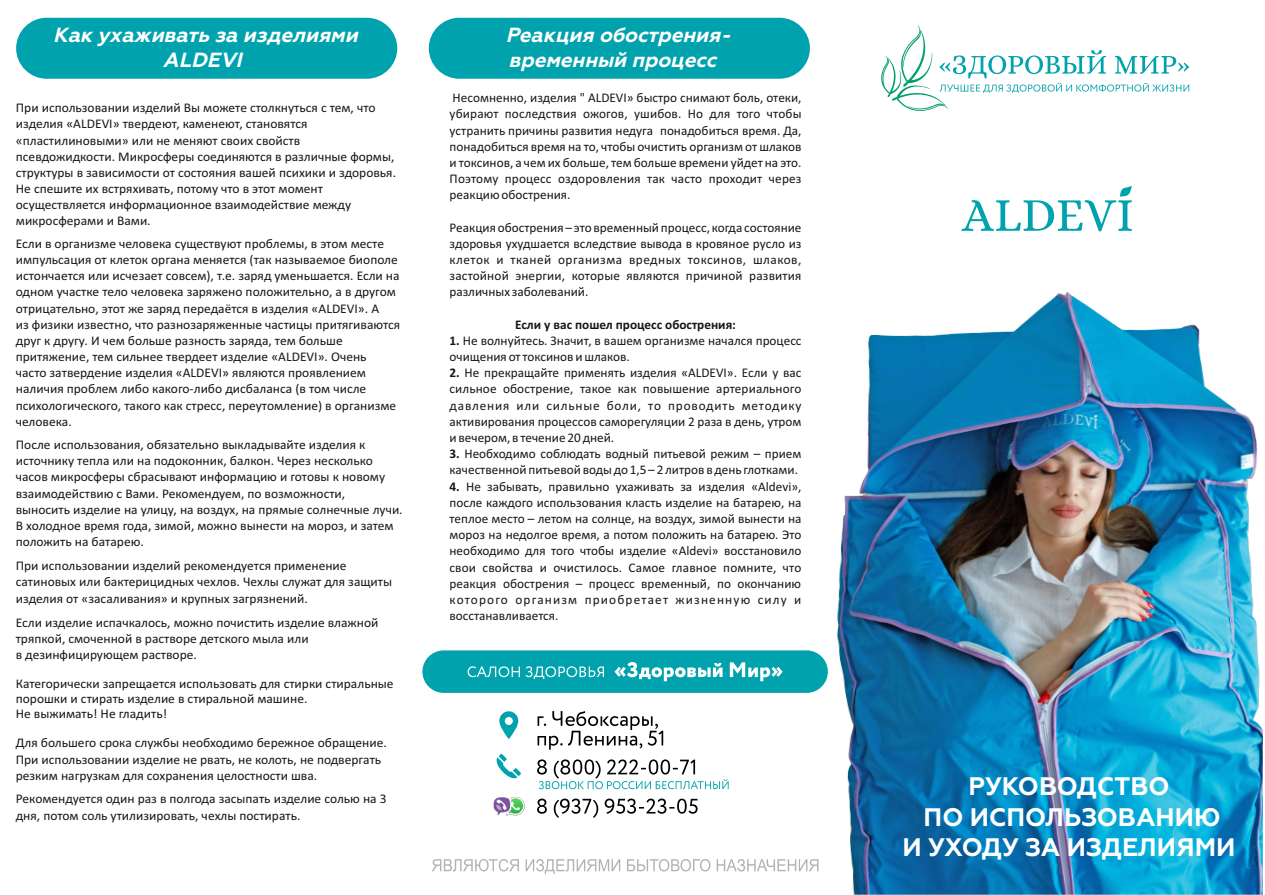
<style>
.page{position:relative;width:1265px;height:895px;background:#fff}
.page>*{position:absolute;margin:0;border:0;box-sizing:border-box;transform-origin:0 0}
.t1{font:700 25.35px/30.8px "Geometria";color:#fff;text-align:center}
.t2{font:italic 700 20.4px/24.8px "Geometria";color:#fff;text-align:center}
.t3{font:13.2px/16.2px "Calibri";color:#151616}
.t4{font:700 13.2px "Calibri";color:#151616}
.s1{font-weight:700}
</style>
<div class="page">
<img style="left:836px;top:200px;width:426px;height:694px">
<svg style="left:961px;top:186px;width:170px;height:45px"></svg>
<div style="left:16px;top:18px;width:381px;height:61px;background:#00a3ad;border-radius:30px"></div>
<div style="left:429px;top:18px;width:381px;height:61px;background:#00a3ad;border-radius:30px"></div>
<svg style="left:432px;top:859px;width:386px;height:14px"></svg>
<img style="left:512px;top:797px;width:13px;height:18px">
<img style="left:493px;top:797px;width:19px;height:18px">
<svg style="left:537px;top:711px;width:126px;height:38px"></svg>
<svg style="left:499px;top:711px;width:19px;height:27px"></svg>
<svg style="left:537px;top:759px;width:191px;height:29px"></svg>
<svg style="left:496px;top:753px;width:25px;height:24px"></svg>
<svg style="left:537px;top:798px;width:160px;height:19px"></svg>
<div style="left:422px;top:650px;width:406px;height:42px;background:#00a3ad;border-radius:21px"></div>
<svg style="left:467px;top:666px;width:137px;height:12px"></svg>
<svg style="left:614px;top:662px;width:168px;height:18px"></svg>
<svg style="left:881px;top:25px;width:308px;height:86px"></svg>
<h2 class="t2" style="left:53px;top:24px;width:311px">Как ухаживать за изделиями<br>ALDEVI</h2>
<h2 class="t2" style="left:506px;top:24px;width:231px;text-align:left">Реакция обострения&shy;временный процесс</h2>
<p class="t3" style="left:449px;top:91px;width:353px;text-align:justify">Несомненно, изделия " ALDEVI» быстро снимают боль, отеки, убирают последствия ожогов, ушибов. Но для того чтобы устранить причины развития недуга понадобиться время. Да, понадобиться время на то, чтобы очистить организм от шлаков и токсинов, а чем их больше, тем больше времени уйдет на это.<br>Поэтому процесс оздоровления так часто проходит через реакцию обострения.</p>
<p class="t3" style="left:449px;top:220px;width:353px;text-align:justify">Реакция обострения – это временный процесс, когда состояние здоровья ухудшается вследствие вывода в кровяное русло из клеток и тканей организма вредных токсинов, шлаков, застойной энергии, которые являются причиной развития различных заболеваний.</p>
<p class="t4" style="left:515px;top:318px;width:222px">Если у вас пошел процесс обострения:</p>
<p class="t3" style="left:449px;top:333px;width:353px"><span class="s1">1.</span> Не волнуйтесь. Значит, в вашем организме начался процесс очищения от токсинов и шлаков.</p>
<p class="t3" style="left:449px;top:365px;width:353px;text-align:justify"><span class="s1">2.</span> Не прекращайте применять изделия «АLDEVI». Если у вас сильное обострение, такое как повышение артериального давления или сильные боли, то проводить методику активирования процессов саморегуляции 2 раза в день, утром и вечером, в течение 20 дней.</p>
<p class="t3" style="left:449px;top:446px;width:353px"><span class="s1">3.</span> Необходимо соблюдать водный питьевой режим – прием качественной питьевой воды до 1,5 – 2 литров в день глотками.</p>
<p class="t3" style="left:449px;top:479px;width:353px;text-align:justify"><span class="s1">4.</span> Не забывать, правильно ухаживать за изделия «Aldevi», после каждого использования класть изделие на батарею, на теплое место – летом на солнце, на воздух, зимой вынести на мороз на недолгое время, а потом положить на батарею. Это необходимо для того чтобы изделие «Аldevi» восстановило свои свойства и очистилось. Самое главное помните, что реакция обострения – процесс временный, по окончанию которого организм приобретает жизненную силу и восстанавливается.</p>
<p class="t3" style="left:16px;top:101px;width:382px">При использовании изделий Вы можете столкнуться с тем, что изделия «ALDEVI» твердеют, каменеют, становятся «пластилиновыми» или не меняют своих свойств псевдожидкости. Микросферы соединяются в различные формы, структуры в зависимости от состояния вашей психики и здоровья.<br>Не спешите их встряхивать, потому что в этот момент осуществляется информационное взаимодействие между микросферами и Вами.</p>
<p class="t3" style="left:16px;top:236px;width:386px">Если в организме человека существуют проблемы, в этом месте импульсация от клеток органа меняется (так называемое биополе истончается или исчезает совсем), т.е. заряд уменьшается. Если на одном участке тело человека заряжено положительно, а в другом отрицательно, этот же заряд передаётся в изделия «ALDEVI». А<br>из физики известно, что разнозаряженные частицы притягиваются друг к другу. И чем больше разность заряда, тем больше притяжение, тем сильнее твердеет изделие «ALDEVI». Очень часто затвердение изделия «ALDEVI» являются проявлением наличия проблем либо какого-либо дисбаланса (в том числе психологического, такого как стресс, переутомление) в организме человека.</p>
<p class="t3" style="left:16px;top:437px;width:388px">После использования, обязательно выкладывайте изделия к источнику тепла или на подоконник, балкон. Через несколько часов микросферы сбрасывают информацию и готовы к новому взаимодействию с Вами. Рекомендуем, по возможности, выносить изделие на улицу, на воздух, на прямые солнечные лучи.<br>В холодное время года, зимой, можно вынести на мороз, и затем положить на батарею.</p>
<p class="t3" style="left:16px;top:558px;width:378px">При использовании изделий рекомендуется применение cатиновых или бактерицидных чехлов. Чехлы служат для защиты изделия от «засаливания» и крупных загрязнений.</p>
<p class="t3" style="left:16px;top:615px;width:364px">Если изделие испачкалось, можно почистить изделие влажной тряпкой, смоченной в растворе детского мыла или<br>в дезинфицирующем растворе.</p>
<p class="t3" style="left:16px;top:677px;width:379px;line-height:14.9px">Категорически запрещается использовать для стирки стиральные порошки и стирать изделие в стиральной машине.</p>
<p class="t3" style="left:16px;top:735px;width:373px">Для большего срока службы необходимо бережное обращение.<br>При использовании изделие не рвать, не колоть, не подвергать резким нагрузкам для сохранения целостности шва.</p>
<p class="t3" style="left:16px;top:791px;width:372px">Рекомендуется один раз в полгода засыпать изделие солью на 3 дня, потом соль утилизировать, чехлы постирать.</p>
<p class="t3" style="left:16px;top:706px;width:153px">Не выжимать! Не гладить!</p>
<h1 class="t1" style="left:902px;top:772px;width:334px">РУКОВОДСТВО<br>ПО ИСПОЛЬЗОВАНИЮ<br>И УХОДУ ЗА ИЗДЕЛИЯМИ</h1>
</div>
